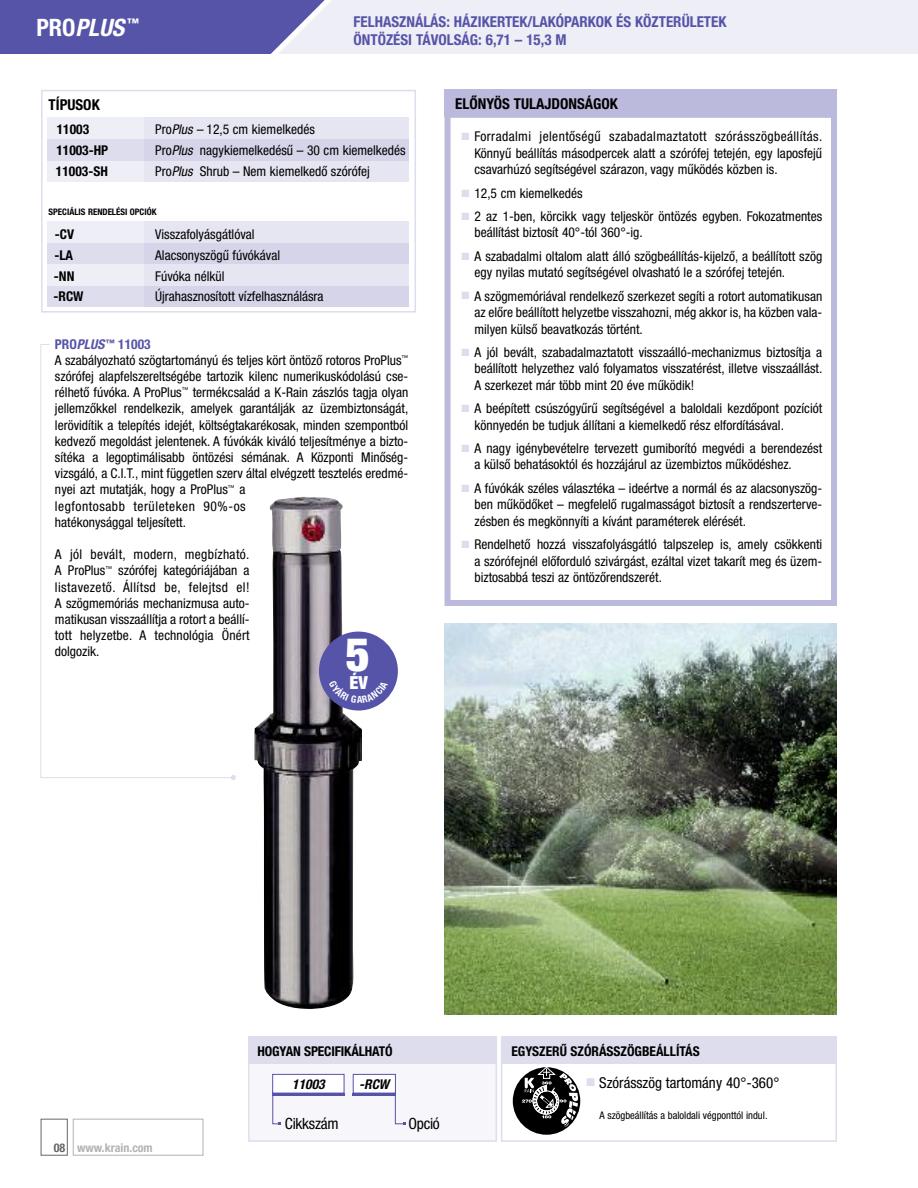
<style>
.page{position:relative;width:918px;height:1188px;background:#fff}
.page>*{position:absolute;margin:0;border:0;box-sizing:border-box;transform-origin:0 0}
.t1{font:900 condensed 46.5px "Helvetica Neue LT Pro";color:#fff}
.t2{font:italic 700 condensed 24px "Helvetica Neue LT Pro";color:#fff}
.t3{font:900 condensed 18px "Helvetica Neue LT Pro";color:#fff}
.t4{font:condensed 15.45px "Helvetica Neue LT Pro";letter-spacing:-.015em;color:#000}
.t5{font:700 condensed 15px/18px "Helvetica Neue LT Pro";color:#5654a8}
.t6{font:condensed 15px "Helvetica Neue LT Pro";color:#000}
.t7{font:700 condensed 15px "Helvetica Neue LT Pro";color:#000}
.t8{font:condensed 13.5px/16.2px "Helvetica Neue LT Pro";color:#000;text-align:justify}
.t9{font:700 condensed 13.5px "Helvetica Neue LT Pro";color:#000}
.t10{font:italic 700 condensed 13.5px "Helvetica Neue LT Pro";color:#000}
.t11{font:700 condensed 12px "Helvetica Neue LT Pro";color:#b3b3b3}
.t12{font:condensed 10.5px "Helvetica Neue LT Pro";color:#000}
.t13{font:700 condensed 9px "Helvetica Neue LT Pro";color:#000}
.s1{font-style:normal}
.s2{font-style:italic}
.s3{font-weight:700;color:#5654a8}
.s4{font-weight:700;font-style:italic;color:#5654a8}
.s5{color:#dde}
.s6{color:#666}
.s7{color:#dddded}
</style>
<div class="page">
<div style="left:47px;top:285px;width:99px;height:22px;background:#dde"></div>
<div style="left:144px;top:285px;width:265px;height:22px;background:#d5d4e9"></div>
<div style="left:41px;top:90px;width:375px;height:223px;border:2px solid #dde"></div>
<div style="left:0;top:0;width:918px;height:54px;background:#eeeef6"></div>
<div style="left:501px;top:1036px;width:336px;height:106px;border:2px solid #dde"></div>
<div style="left:250px;top:1038px;width:246px;height:102px;background:#f7f6fb"></div>
<div style="left:248px;top:1037px;width:249px;height:105px;border:2px solid #dde"></div>
<img style="left:445px;top:624px;width:392px;height:390px">
<div style="left:513px;top:1067px;width:67px;height:68px;background:#000;border-radius:50%"></div>
<svg style="left:522px;top:1067px;width:58px;height:68px"></svg>
<div style="left:502px;top:1036px;width:334px;height:28px;background:#dddded"></div>
<svg style="left:0;top:0;width:331px;height:54px;background:#6563b0"></svg>
<div style="left:248px;top:1036px;width:249px;height:28px;background:#dde"></div>
<div style="left:273px;top:1075px;width:71px;height:18px;background:#fff"></div>
<div style="left:272px;top:1074px;width:73px;height:20px;border:1px solid #5654a8"></div>
<hr style="left:273px;top:1093px;width:72px;height:3px;background:#5654a8">
<div style="left:47px;top:264px;width:98px;height:22px;background:#eeeef6"></div>
<div style="left:47px;top:243px;width:99px;height:21px;background:#dde"></div>
<div style="left:47px;top:221px;width:98px;height:22px;background:#eeeef6"></div>
<div style="left:47px;top:161px;width:99px;height:21px;background:#eeeef6"></div>
<div style="left:47px;top:139px;width:99px;height:22px;background:#dde"></div>
<div style="left:47px;top:118px;width:99px;height:21px;background:#eeeef6"></div>
<div style="left:144px;top:264px;width:265px;height:22px;background:#e6e5f2"></div>
<div style="left:144px;top:243px;width:265px;height:21px;background:#d5d4e9"></div>
<div style="left:144px;top:221px;width:265px;height:22px;background:#e6e5f2"></div>
<div style="left:144px;top:161px;width:265px;height:21px;background:#e6e5f2"></div>
<div style="left:144px;top:139px;width:265px;height:22px;background:#d5d4e9"></div>
<div style="left:144px;top:118px;width:265px;height:21px;background:#e6e5f2"></div>
<svg style="left:272px;top:1090px;width:9px;height:35px"></svg>
<div style="left:354px;top:1075px;width:41px;height:18px;background:#fff"></div>
<div style="left:353px;top:1074px;width:43px;height:20px;border:1px solid #5654a8"></div>
<hr style="left:353px;top:1093px;width:43px;height:3px;background:#5654a8">
<svg style="left:394px;top:1090px;width:11px;height:35px"></svg>
<div style="left:445px;top:112px;width:392px;height:494px;border:6px solid #bbbadc"></div>
<div style="left:445px;top:90px;width:392px;height:27px;background:#bbbadc"></div>
<img style="left:254px;top:496px;width:108px;height:513px">
<svg style="left:231px;top:775px;width:5px;height:5px"></svg>
<svg style="left:40px;top:344px;width:194px;height:434px"></svg>
<div style="left:41px;top:1119px;width:27px;height:37px;border:1px solid #666"></div>
<div style="left:73px;top:1119px;width:130px;height:37px;border:1px solid #b3b3b3"></div>
<div style="left:319px;top:632px;width:79px;height:79px;background:#5654a8;border-radius:50%"></div>
<svg style="left:329px;top:697px;width:59px;height:6px"></svg>
<h2 class="t2" style="left:36px;top:19px;width:104px"><span class="s1">PRO</span>PluS <sup>™</sup></h2>
<p class="t7" style="left:49px;top:99px;width:53px">TÍPUSOK</p>
<p class="t5" style="left:354px;top:14px;width:374px">FELHASZNÁLÁS: HÁZIKERTEK/LAKÓPARKOK ÉS KÖZTERÜLETEK<br>ÖNTÖZÉSI TÁVOLSÁG: 6,71 – 15,3 M</p>
<p class="t7" style="left:455px;top:99px;width:164px">ELŐNYÖS TULAJDONSÁGOK</p>
<p class="t9" style="left:57px;top:125px;width:34px">11003</p>
<p class="t8" style="left:155px;top:123px;width:161px">Pro<span class="s2">Plus –</span> 12,5 cm kiemelkedés</p>
<p class="t9" style="left:56px;top:146px;width:53px">11003-HP</p>
<p class="t8" style="left:155px;top:144px;width:252px">Pro<span class="s2">Plus</span> nagykiemelkedésű – 30 cm kiemelkedés</p>
<p class="t9" style="left:56px;top:167px;width:53px">11003-SH</p>
<p class="t8" style="left:155px;top:165px;width:216px">Pro<span class="s2">Plus</span> Shrub – Nem kiemelkedő szórófej</p>
<p class="t13" style="left:49px;top:208px;width:109px">SPECIÁLIS RENDELÉSI OPCIÓK</p>
<p class="t9" style="left:55px;top:230px;width:21px">-CV</p>
<p class="t8" style="left:155px;top:227px;width:101px">Visszafolyásgátlóval</p>
<p class="t9" style="left:54px;top:250px;width:20px">-LA</p>
<p class="t8" style="left:155px;top:248px;width:126px">Alacsonyszögű fúvókával</p>
<p class="t9" style="left:54px;top:271px;width:22px">-NN</p>
<p class="t8" style="left:155px;top:269px;width:71px">Fúvóka nélkül</p>
<p class="t9" style="left:54px;top:292px;width:32px">-RCW</p>
<p class="t8" style="left:155px;top:290px;width:170px">Újrahasznosított vízfelhasználásra</p>
<p class="t8" style="left:55px;top:337px;width:355px;text-align:left"><span class="s3">PRO</span><span class="s4">PluS</span><sup>™</sup> <span class="s3">11003<br></span>A szabályozható szögtartományú és teljes kört öntöző rotoros ProPlus<sup>™ </sup>szórófej alapfelszereltségébe tartozik kilenc numerikuskódolású cse&shy;rélhető fúvóka. A ProPlus<sup>™</sup> termékcsalád a K-Rain zászlós tagja olyan jellemzőkkel rendelkezik, amelyek garantálják az üzembiztonságát, lerövidítik a telepítés idejét, költségtakarékosak, minden szempontból kedvező megoldást jelentenek. A fúvókák kiváló teljesítménye a bizto&shy;sítéka a legoptimálisabb öntözési sémának. A Központi Minőség&shy;vizsgáló, a C.I.T., mint független szerv által elvégzett tesztelés eredmé&shy;nyei azt mutatják, hogy a ProPlus<sup>™</sup> a<br>legfontosabb területeken 90%-os<br>hatékonysággal teljesített.</p>
<p class="t8" style="left:55px;top:548px;width:196px">A jól bevált, modern, megbízható.<br>A ProPlus<sup>™</sup> szórófej kategóriájában a listavezető. Állítsd be, felejtsd el!<br>A szögmemóriás mechanizmusa auto&shy;matikusan visszaállítja a rotort a beállí&shy;tott helyzetbe. A technológia Önért dolgozik.</p>
<h1 class="t1" style="left:346px;top:638px;width:26px">5</h1>
<h3 class="t3" style="left:349px;top:676px;width:20px">ÉV</h3>
<p class="t8" style="left:474px;top:129px;width:349px;text-indent:-13px"><span class="s5">■</span> Forradalmi jelentőségű szabadalmaztatott szórásszögbeállítás.<br>Könnyű beállítás másodpercek alatt a szórófej tetején, egy laposfejű csavarhúzó segítségével szárazon, vagy működés közben is.</p>
<p class="t8" style="left:462px;top:186px;width:123px"><span class="s5">■</span> 12,5 cm kiemelkedés</p>
<p class="t8" style="left:474px;top:209px;width:349px;text-indent:-13px"><span class="s5">■</span> 2 az 1-ben, körcikk vagy teljeskör öntözés egyben. Fokozatmentes beállítást biztosít 40°-tól 360°-ig.</p>
<p class="t8" style="left:474px;top:249px;width:349px;text-indent:-13px"><span class="s5">■</span> A szabadalmi oltalom alatt álló szögbeállítás-kijelző, a beállított szög egy nyilas mutató segítségével olvasható le a szórófej tetején.</p>
<p class="t8" style="left:474px;top:289px;width:349px;text-indent:-13px"><span class="s5">■</span> A szögmemóriával rendelkező szerkezet segíti a rotort automatikusan az előre beállított helyzetbe visszahozni, még akkor is, ha közben vala&shy;milyen külső beavatkozás történt.</p>
<p class="t8" style="left:474px;top:345px;width:349px;text-indent:-13px"><span class="s5">■</span> A jól bevált, szabadalmaztatott visszaálló-mechanizmus biztosítja a beállított helyzethez való folyamatos visszatérést, illetve visszaállást.<br>A szerkezet már több mint 20 éve működik!</p>
<p class="t8" style="left:474px;top:401px;width:349px;text-indent:-13px"><span class="s5">■</span> A beépített csúszógyűrű segítségével a baloldali kezdőpont pozíciót könnyedén be tudjuk állítani a kiemelkedő rész elfordításával.</p>
<p class="t8" style="left:474px;top:441px;width:349px;text-indent:-13px"><span class="s5">■</span> A nagy igénybevételre tervezett gumiborító megvédi a berendezést a külső behatásoktól és hozzájárul az üzembiztos működéshez.</p>
<p class="t8" style="left:474px;top:481px;width:349px;text-indent:-13px"><span class="s5">■</span> A fúvókák széles választéka – ideértve a normál és az alacsonyszög&shy;ben működőket – megfelelő rugalmasságot biztosít a rendszerterve&shy;zésben és megkönnyíti a kívánt paraméterek elérését.</p>
<p class="t8" style="left:474px;top:537px;width:349px;text-indent:-13px"><span class="s5">■</span> Rendelhető hozzá visszafolyásgátló talpszelep is, amely csökkenti a szórófejnél előforduló szivárgást, ezáltal vizet takarít meg és üzem&shy;biztosabbá teszi az öntözőrendszerét.</p>
<p class="t11" style="left:54px;top:1143px;width:101px"><span class="s6">08</span> WWW.KRAIN.COM</p>
<p class="t9" style="left:257px;top:1046px;width:137px">HOGYAN SPECIFIKÁLHATÓ</p>
<p class="t10" style="left:292px;top:1079px;width:34px">11003</p>
<p class="t10" style="left:359px;top:1079px;width:32px">-RCW</p>
<p class="t9" style="left:511px;top:1046px;width:190px">EGYSZERŰ SZÓRÁSSZÖGBEÁLLÍTÁS</p>
<p class="t6" style="left:586px;top:1077px;width:195px"><span class="s7">■</span> Szórásszög tartomány 40°-360°</p>
<p class="t4" style="left:285px;top:1118px;width:55px">Cikkszám</p>
<p class="t4" style="left:408px;top:1118px;width:33px">Opció</p>
<p class="t12" style="left:600px;top:1112px;width:169px">A szögbeállítás a baloldali végponttól indul.</p>
</div>
